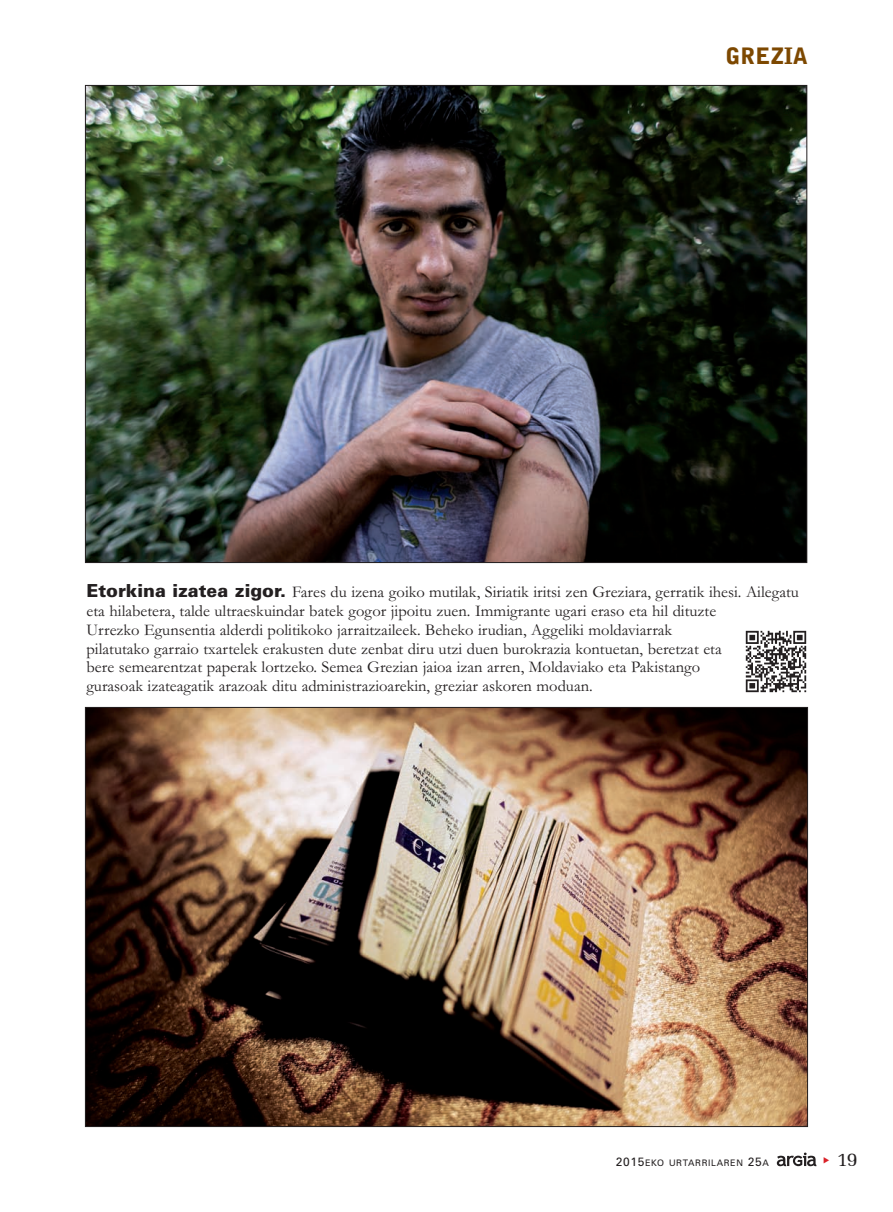
<style>
.page{position:relative;width:893px;height:1212px;background:#fff}
.page>*{position:absolute;margin:0;border:0;box-sizing:border-box;transform-origin:0 0}
.t1{font:900 22.5px "Bell Gothic Std";color:#7d4800}
.t2{font:19.5px "Memoir";color:#231f20}
.t3{font:16.5px/18.8px "Garamond";color:#231f20}
.t4{font:9px "Zurich BT";letter-spacing:.075em;color:#231f20}
.s1{font-family:"Zurich BT";font-weight:900;font-size:18px}
.s2{font-size:12px}
</style>
<div class="page">
<svg style="left:777px;top:1152px;width:39px;height:14px"></svg>
<img style="left:745px;top:630px;width:62px;height:63px">
<img style="left:87px;top:87px;width:718px;height:474px">
<img style="left:87px;top:709px;width:719px;height:416px">
<h1 class="t1" style="left:725px;top:47px;width:84px">GREZIA</h1>
<p class="t3" style="left:87px;top:585px;width:714px"><span class="s1">Etorkina izatea zigor.</span> Fares du izena goiko mutilak, Siriatik iritsi zen Greziara, gerratik ihesi. Ailegatu eta hilabetera, talde ultraeskuindar batek gogor jipoitu zuen. Immigrante ugari eraso eta hil dituzte<br>Urrezko Egunsentia alderdi politikoko jarraitzaileek. Beheko irudian, Aggeliki moldaviarrak<br>pilatutako garraio txartelek erakusten dute zenbat diru utzi duen burokrazia kontuetan, beretzat eta<br>bere semearentzat paperak lortzeko. Semea Grezian jaioa izan arren, Moldaviako eta Pakistango<br>gurasoak izateagatik arazoak ditu administrazioarekin, greziar askoren moduan.</p>
<p class="t4" style="left:616px;top:1160px;width:155px"><span class="s2">2015</span>EKO URTARRILAREN <span class="s2">25</span>A</p>
<p class="t2" style="left:837px;top:1147px;width:22px">19</p>
</div>
